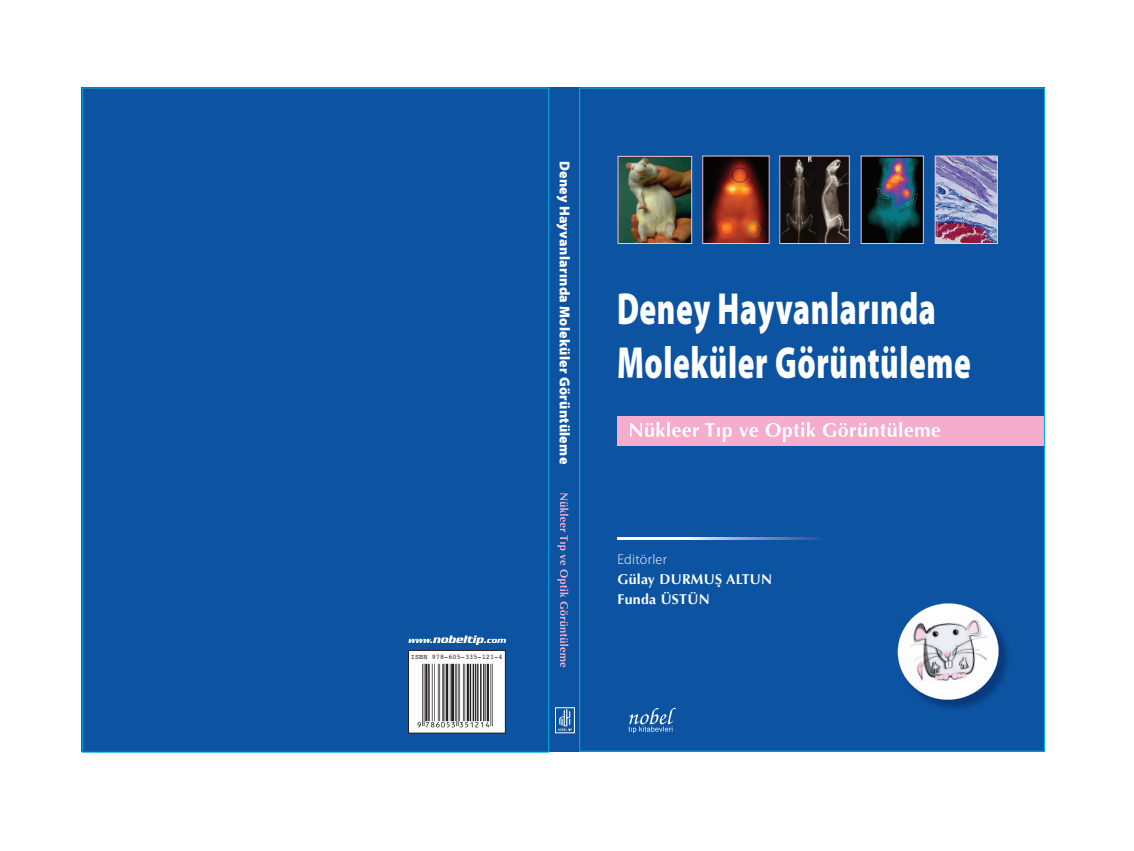
<style>
.page{position:relative;width:1134px;height:851px;background:#fff}
.page>*{position:absolute;margin:0;border:0;box-sizing:border-box;transform-origin:0 0}
.t1{font:900 45.1px/54.5px "Myriad Pro";letter-spacing:.02em;color:#fff;scale:.69 1}
.t2{font:900 14.5px "Myriad Pro";letter-spacing:.02em;color:#fff;scale:.96 1}
.t3{font:700 14.1px/20.2px "Optima";letter-spacing:.02em;color:#fff}
.t4{font:300 14.1px "Myriad Pro";letter-spacing:.02em;color:#fff}
.t5{font:6.9px "Courier";color:#231f20}
</style>
<div class="page">
<div style="left:81px;top:88px;width:964px;height:663px;background:#0c53a2"></div>
<svg style="left:408px;top:635px;width:98px;height:9px"></svg>
<div style="left:408px;top:650px;width:97px;height:83px;background:#fff"></div>
<div style="left:408px;top:650px;width:97px;height:83px;border:1px solid #231f20"></div>
<img style="left:417px;top:663px;width:76px;height:65px">
<div style="left:555px;top:707px;width:20px;height:26px;border:1px solid #fff"></div>
<svg style="left:558px;top:708px;width:14px;height:22px"></svg>
<svg style="left:628px;top:707px;width:48px;height:26px"></svg>
<div style="left:617px;top:415px;width:428px;height:30px;background:#f5adce"></div>
<svg style="left:897px;top:603px;width:104px;height:98px"></svg>
<img style="left:990px;top:664px;width:6px;height:14px">
<svg style="left:617px;top:537px;width:205px;height:2px"></svg>
<img style="left:619px;top:158px;width:71px;height:84px">
<div style="left:617px;top:156px;width:75px;height:88px;border:1px solid #f7c1d9"></div>
<img style="left:704px;top:157px;width:64px;height:85px">
<img style="left:781px;top:157px;width:67px;height:85px">
<div style="left:779px;top:155px;width:71px;height:89px;border:1px solid #f7c1d9"></div>
<img style="left:937px;top:157px;width:59px;height:85px">
<div style="left:935px;top:155px;width:63px;height:89px;border:1px solid #f7c1d9"></div>
<img style="left:863px;top:157px;width:59px;height:85px">
<div style="left:861px;top:155px;width:63px;height:89px;border:1px solid #f7c1d9"></div>
<svg style="left:630px;top:422px;width:310px;height:20px"></svg>
<svg style="left:557px;top:493px;width:11px;height:174px"></svg>
<p class="t5" style="left:411px;top:653px;width:93px">ISBN 978-605-335-121-4</p>
<p class="t2" style="left:574px;top:161px;width:317px;rotate:90deg">Deney Hayvanlarında Moleküler Görüntüleme</p>
<h1 class="t1" style="left:617px;top:279px;width:514px">Deney Hayvanlarında<br>Moleküler Görüntüleme</h1>
<p class="t4" style="left:617px;top:550px;width:51px">Editörler</p>
<p class="t3" style="left:617px;top:569px;width:156px">Gülay DURMUŞ ALTUN<br>Funda ÜSTÜN</p>
</div>
